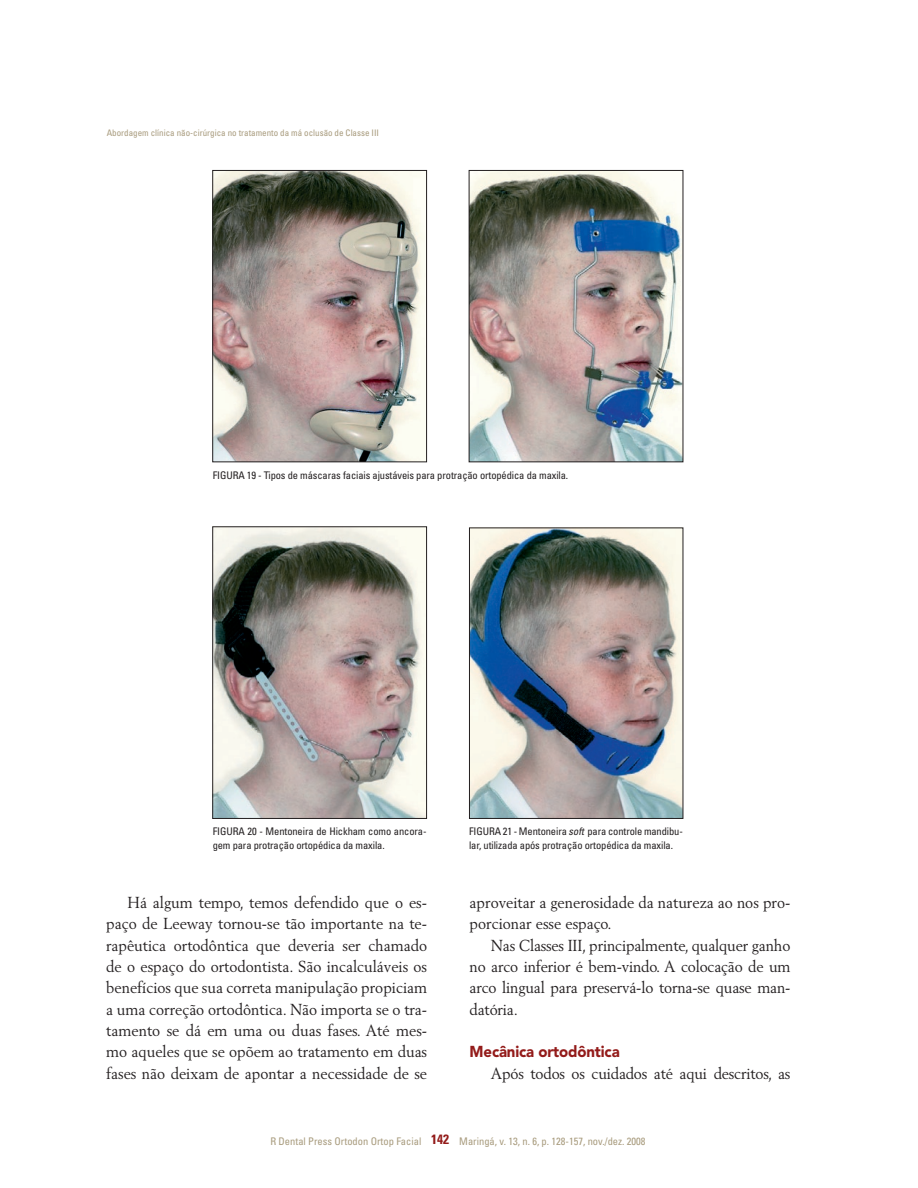
<style>
.page{position:relative;width:918px;height:1188px;background:#fff}
.page>*{position:absolute;margin:0;border:0;box-sizing:border-box;transform-origin:0 0}
.t1{font:15.75px/21.3px "Berling";color:#231f20;text-align:justify;scale:.95 1}
.t2{font:900 15.75px "Avenir";letter-spacing:-.01em;color:#931b1a;scale:.95 1}
.t3{font:condensed 10.5px/13.5px "Univers";letter-spacing:-.01em;color:#231f20}
.t4{font:condensed 10.5px "Univers";color:#a89b7d}
.t5{font:condensed 9px "Univers";color:#a89b7d}
.s1{font-style:italic}
.s2{font-weight:700;font-size:13.5px;color:#931b1a}
</style>
<div class="page">
<img style="left:214px;top:172px;width:211px;height:288px">
<div style="left:212px;top:170px;width:215px;height:292px;border:1px solid #231f20"></div>
<img style="left:471px;top:172px;width:210px;height:288px">
<div style="left:469px;top:170px;width:214px;height:292px;border:1px solid #231f20"></div>
<img style="left:471px;top:530px;width:210px;height:287px">
<div style="left:469px;top:528px;width:214px;height:291px;border:1px solid #231f20"></div>
<img style="left:214px;top:528px;width:211px;height:289px">
<div style="left:212px;top:526px;width:215px;height:293px;border:1px solid #231f20"></div>
<p class="t5" style="left:107px;top:128px;width:274px">Abordagem clínica não-cirúrgica no tratamento da má oclusão de Classe iii</p>
<p class="t3" style="left:213px;top:468px;width:357px">FI GU RA 19 - Tipos de máscaras faciais ajustáveis para protração ortopédica da maxila.</p>
<p class="t3" style="left:213px;top:825px;width:215px">FI GURA 20 - Mentoneira de Hickham como ancora&shy;gem para protração ortopédica da maxila.</p>
<p class="t3" style="left:469px;top:825px;width:215px">FI GURA 21 - Mentoneira <span class="s1">soft</span> para controle mandibu&shy;lar, utilizada após protração ortopédica da maxila.</p>
<p class="t1" style="left:106px;top:892px;width:339px;text-indent:21px">Há algum tempo, temos defendido que o es&shy;paço de Leeway tornou-se tão importante na te&shy;rapêutica ortodôntica que deveria ser chamado de o espaço do ortodontista. São incalculáveis os benefícios que sua correta manipulação propiciam a uma correção ortodôntica. Não importa se o tra&shy;tamento se dá em uma ou duas fases. Até mes&shy;mo aqueles que se opõem ao tratamento em duas fases não deixam de apontar a necessidade de se</p>
<p class="t1" style="left:470px;top:892px;width:339px">aproveitar a generosidade da natureza ao nos pro&shy;porcionar esse espaço.</p>
<p class="t1" style="left:470px;top:934px;width:339px;text-indent:21px">Nas Classes III, principalmente, qualquer ganho no arco inferior é bem-vindo. A colocação de um arco lingual para preservá-lo torna-se quase man&shy;datória.</p>
<p class="t2" style="left:470px;top:1042px;width:159px">Mecânica ortodôntica</p>
<p class="t1" style="left:491px;top:1062px;width:317px">Após todos os cuidados até aqui descritos, as</p>
<p class="t4" style="left:270px;top:1134px;width:377px">R Dental Press Ortodon Ortop Facial <span class="s2">142</span> Maringá, v. 13, n. 6, p. 128-157, nov./dez. 2008</p>
</div>
